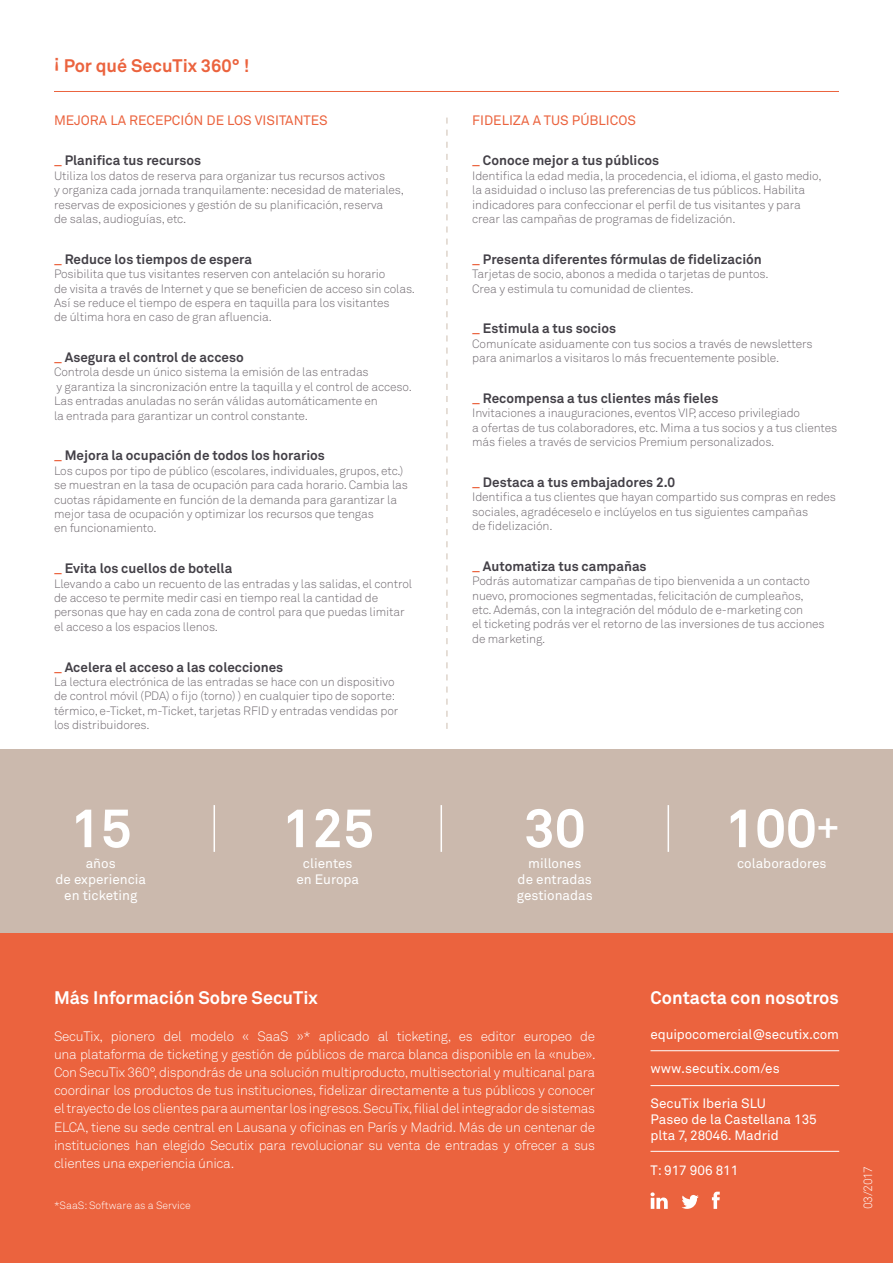
<style>
.page{position:relative;width:893px;height:1263px;background:#fff}
.page>*{position:absolute;margin:0;border:0;box-sizing:border-box;transform-origin:0 0}
.t1{font:700 54px "Akkurat";color:#fff}
.t2{font:700 18px "Akkurat";color:#fff}
.t3{font:700 18px "Akkurat";color:#eb633e}
.t4{font:300 13.5px/18.1px "Akkurat";letter-spacing:-.02em;color:#fff;text-align:justify}
.t5{font:700 13.5px "Akkurat";color:#434047}
.t6{font:13.5px/16.2px "Akkurat";color:#fff;text-align:center}
.t7{font:13.5px "Akkurat";color:#eb633e}
.t8{font:300 12px/14.4px "Akkurat";letter-spacing:-.01em;color:#716b71}
.t9{font:300 12px "Akkurat";letter-spacing:-.04em;color:#fff}
.t10{font:300 10.5px "Akkurat";color:#fff}
.s1{color:#eb633e}
</style>
<div class="page">
<div style="left:0;top:932px;width:893px;height:331px;background:#eb633e"></div>
<div style="left:0;top:749px;width:893px;height:183px;background:#cbb9ad"></div>
<hr style="left:54px;top:91px;width:785px;height:1px;background:#eb633e">
<svg style="left:446px;top:118px;width:2px;height:611px"></svg>
<hr style="left:650px;top:1050px;width:189px;height:1px;background:#fff">
<hr style="left:650px;top:1085px;width:189px;height:1px;background:#fff">
<hr style="left:650px;top:1151px;width:189px;height:1px;background:#fff">
<svg style="left:650px;top:1192px;width:18px;height:17px"></svg>
<svg style="left:712px;top:1192px;width:8px;height:17px"></svg>
<svg style="left:682px;top:1195px;width:17px;height:14px"></svg>
<hr style="left:214px;top:805px;width:1px;height:47px;background:#fff">
<hr style="left:441px;top:805px;width:1px;height:47px;background:#fff">
<hr style="left:668px;top:805px;width:1px;height:47px;background:#fff">
<h2 class="t3" style="left:54px;top:54px;width:197px">¡ Por qué SecuTix 360° !</h2>
<p class="t7" style="left:54px;top:112px;width:275px">MEJORA LA RECEPCIÓN DE LOS VISITANTES</p>
<p class="t5" style="left:54px;top:152px;width:149px"><span class="s1">_</span> Planifica tus recursos</p>
<p class="t8" style="left:54px;top:169px;width:352px">Utiliza los datos de reserva para organizar tus recursos activos<br>y organiza cada jornada tranquilamente: necesidad de materiales, reservas de exposiciones y gestión de su planificación, reserva<br>de salas, audioguías, etc.</p>
<p class="t5" style="left:54px;top:250px;width:199px"><span class="s1">_</span> Reduce los tiempos de espera</p>
<p class="t8" style="left:54px;top:267px;width:363px">Posibilita que tus visitantes reserven con antelación su horario<br>de visita a través de Internet y que se beneficien de acceso sin colas.<br>Así se reduce el tiempo de espera en taquilla para los visitantes<br>de última hora en caso de gran afluencia.</p>
<p class="t5" style="left:54px;top:349px;width:191px"><span class="s1">_</span> Asegura el control de acceso</p>
<p class="t8" style="left:54px;top:365px;width:359px">Controla desde un único sistema la emisión de las entradas<br>y garantiza la sincronización entre la taquilla y el control de acceso.<br>Las entradas anuladas no serán válidas automáticamente en<br>la entrada para garantizar un control constante.</p>
<p class="t5" style="left:54px;top:447px;width:272px"><span class="s1">_</span> Mejora la ocupación de todos los horarios</p>
<p class="t8" style="left:54px;top:464px;width:355px">Los cupos por tipo de público (escolares, individuales, grupos, etc.) se muestran en la tasa de ocupación para cada horario. Cambia las cuotas rápidamente en función de la demanda para garantizar la mejor tasa de ocupación y optimizar los recursos que tengas<br>en funcionamiento.</p>
<p class="t5" style="left:54px;top:560px;width:180px"><span class="s1">_</span> Evita los cuellos de botella</p>
<p class="t8" style="left:54px;top:576px;width:360px">Llevando a cabo un recuento de las entradas y las salidas, el control de acceso te permite medir casi en tiempo real la cantidad de personas que hay en cada zona de control para que puedas limitar el acceso a los espacios llenos.</p>
<p class="t5" style="left:54px;top:658px;width:231px"><span class="s1">_</span> Acelera el acceso a las colecciones</p>
<p class="t8" style="left:54px;top:675px;width:346px">La lectura electrónica de las entradas se hace con un dispositivo de control móvil (PDA) o fijo (torno) ) en cualquier tipo de soporte: térmico, e-Ticket, m-Ticket, tarjetas RFID y entradas vendidas por los distribuidores.</p>
<h1 class="t1" style="left:70px;top:794px;width:63px">15</h1>
<p class="t6" style="left:55px;top:855px;width:92px">años<br>de experiencia en ticketing</p>
<h1 class="t1" style="left:282px;top:794px;width:94px">125</h1>
<p class="t6" style="left:296px;top:855px;width:64px">clientes en Europa</p>
<p class="t7" style="left:472px;top:112px;width:165px">FIDELIZA A TUS PÚBLICOS</p>
<p class="t5" style="left:472px;top:152px;width:189px"><span class="s1">_</span> Conoce mejor a tus públicos</p>
<p class="t8" style="left:472px;top:169px;width:351px">Identifica la edad media, la procedencia, el idioma, el gasto medio, la asiduidad o incluso las preferencias de tus públicos. Habilita indicadores para confeccionar el perfil de tus visitantes y para crear las campañas de programas de fidelización.</p>
<p class="t5" style="left:472px;top:250px;width:291px"><span class="s1">_</span> Presenta diferentes fórmulas de fidelización</p>
<p class="t8" style="left:472px;top:267px;width:298px">Tarjetas de socio, abonos a medida o tarjetas de puntos.<br>Crea y estimula tu comunidad de clientes.</p>
<p class="t5" style="left:472px;top:320px;width:145px"><span class="s1">_</span> Estimula a tus socios</p>
<p class="t8" style="left:472px;top:336px;width:342px">Comunícate asiduamente con tus socios a través de newsletters para animarlos a visitaros lo más frecuentemente posible.</p>
<p class="t5" style="left:472px;top:390px;width:248px"><span class="s1">_</span> Recompensa a tus clientes más fieles</p>
<p class="t8" style="left:472px;top:406px;width:366px">Invitaciones a inauguraciones, eventos VIP, acceso privilegiado<br>a ofertas de tus colaboradores, etc. Mima a tus socios y a tus clientes más fieles a través de servicios Premium personalizados.</p>
<p class="t5" style="left:472px;top:473px;width:204px"><span class="s1">_</span> Destaca a tus embajadores 2.0</p>
<p class="t8" style="left:472px;top:490px;width:365px">Identifica a tus clientes que hayan compartido sus compras en redes sociales, agradéceselo e inclúyelos en tus siguientes campañas<br>de fidelización.</p>
<p class="t5" style="left:472px;top:557px;width:176px"><span class="s1">_</span> Automatiza tus campañas</p>
<p class="t8" style="left:472px;top:574px;width:354px">Podrás automatizar campañas de tipo bienvenida a un contacto nuevo, promociones segmentadas, felicitación de cumpleaños, etc. Además, con la integración del módulo de e-marketing con<br>el ticketing podrás ver el retorno de las inversiones de tus acciones de marketing.</p>
<h1 class="t1" style="left:524px;top:794px;width:63px">30</h1>
<p class="t6" style="left:517px;top:855px;width:77px">millones<br>de entradas gestionadas</p>
<h1 class="t1" style="left:724px;top:794px;width:116px">100<sup>+</sup></h1>
<p class="t6" style="left:737px;top:855px;width:91px">colaboradores</p>
<h2 class="t2" style="left:54px;top:986px;width:265px">Más Información Sobre SecuTix</h2>
<p class="t4" style="left:54px;top:1027px;width:543px">SecuTix, pionero del modelo « SaaS »* aplicado al ticketing, es editor europeo de una plataforma de ticketing y gestión de públicos de marca blanca disponible en la «nube».<br>Con SecuTix 360°, dispondrás de una solución multiproducto, multisectorial y multicanal para coordinar los productos de tus instituciones, fidelizar directamente a tus públicos y conocer el trayecto de los clientes para aumentar los ingresos. SecuTix, filial del integrador de sistemas ELCA, tiene su sede central en Lausana y oficinas en París y Madrid. Más de un centenar de instituciones han elegido Secutix para revolucionar su venta de entradas y ofrecer a sus clientes una experiencia única.</p>
<p class="t10" style="left:54px;top:1199px;width:138px">*SaaS: Software as a Service</p>
<h2 class="t2" style="left:650px;top:986px;width:190px">Contacta con nosotros</h2>
<p class="t6" style="left:650px;top:1026px;width:190px">equipocomercial@secutix.com</p>
<p class="t6" style="left:650px;top:1061px;width:131px">www.secutix.com/es</p>
<p class="t6" style="left:650px;top:1095px;width:168px;text-align:left">SecuTix Iberia SLU<br>Paseo de la Castellana 135 plta 7, 28046. Madrid</p>
<p class="t6" style="left:650px;top:1162px;width:89px">T: 917 906 811</p>
<p class="t9" style="left:861px;top:1209px;width:45px;rotate:-90deg">03/2017</p>
</div>
